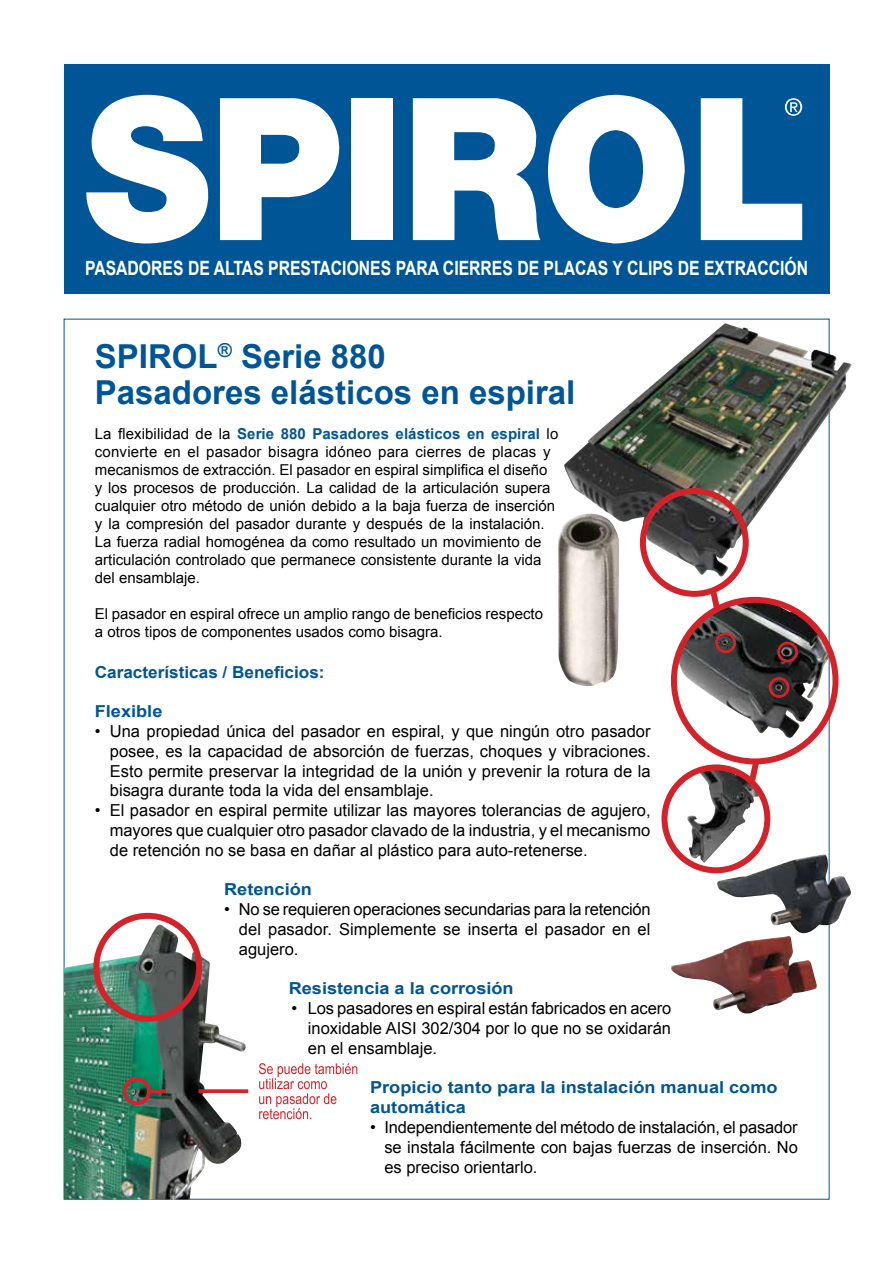
<style>
.page{position:relative;width:893px;height:1263px;background:#fff}
.page>*{position:absolute;margin:0;border:0;box-sizing:border-box;transform-origin:0 0}
.t1{font:700 33px/36px "Arial";color:#005596}
.t2{font:700 19.65px "Arial";color:#fff;scale:.8 1}
.t3{font:16.5px/19.8px "Arial";color:#000;text-align:justify}
.t4{font:700 16.5px/19.8px "Arial";color:#005596;scale:1.1 1}
.t5{font:700 16.5px "Arial";color:#005596;scale:1.04 1}
.t6{font:15px/18px "Arial";color:#000}
.s1{font-weight:700;color:#005596}
</style>
<div class="page">
<img style="left:64px;top:924px;width:182px;height:275px">
<svg style="left:151px;top:1089px;width:14px;height:4px"></svg>
<div style="left:123px;top:1077px;width:28px;height:28px;border:4px solid #d2232a;border-radius:50%"></div>
<div style="left:93px;top:913px;width:109px;height:109px;border:6px solid #d2232a;border-radius:50%"></div>
<svg style="left:199px;top:1089px;width:49px;height:4px"></svg>
<svg style="left:259px;top:1063px;width:98px;height:56px"></svg>
<div style="left:64px;top:64px;width:765px;height:229px;background:#005596"></div>
<svg style="left:86px;top:95px;width:123px;height:149px"></svg>
<div style="left:351px;top:98px;width:42px;height:142px;background:#fff"></div>
<svg style="left:413px;top:98px;width:127px;height:142px"></svg>
<svg style="left:548px;top:94px;width:137px;height:150px"></svg>
<svg style="left:220px;top:98px;width:120px;height:142px"></svg>
<svg style="left:701px;top:98px;width:101px;height:142px"></svg>
<img style="left:678px;top:598px;width:153px;height:142px">
<div style="left:671px;top:597px;width:167px;height:167px;border:6px solid #d2232a;border-radius:50%"></div>
<div style="left:715px;top:632px;width:21px;height:21px;border:3px solid #d2232a;border-radius:50%"></div>
<div style="left:777px;top:642px;width:21px;height:20px;border:3px solid #d2232a;border-radius:50%"></div>
<div style="left:769px;top:677px;width:20px;height:21px;border:3px solid #d2232a;border-radius:50%"></div>
<img style="left:697px;top:771px;width:17px;height:34px">
<div style="left:661px;top:764px;width:109px;height:109px;border:6px solid #d2232a;border-radius:50%"></div>
<img style="left:558px;top:525px;width:61px;height:161px">
<img style="left:715px;top:854px;width:136px;height:80px">
<img style="left:671px;top:936px;width:146px;height:78px">
<img style="left:564px;top:323px;width:287px;height:256px">
<div style="left:640px;top:488px;width:109px;height:109px;border:6px solid #d2232a;border-radius:50%"></div>
<svg style="left:706px;top:584px;width:18px;height:32px"></svg>
<svg style="left:745px;top:757px;width:18px;height:30px"></svg>
<p class="t2" style="left:85px;top:255px;width:905px">PASADORES DE ALTAS PRESTACIONES PARA CIERRES DE PLACAS Y CLIPS DE EXTRACCIÓN</p>
<h1 class="t1" style="left:95px;top:340px;width:482px">SPIROL<sup>®</sup> Serie 880<br>Pasadores elásticos en espiral</h1>
<p class="t6" style="left:95px;top:424px;width:465px">La flexibilidad de la <span class="s1">Serie 880 Pasadores elásticos en espiral</span> lo convierte en el pasador bisagra idóneo para cierres de placas y mecanismos de extracción. El pasador en espiral simplifica el diseño y los procesos de producción. La calidad de la articulación supera cualquier otro método de unión debido a la baja fuerza de inserción y la compresión del pasador durante y después de la instalación.<br>La fuerza radial homogénea da como resultado un movimiento de articulación controlado que permanece consistente durante la vida del ensamblaje.</p>
<p class="t6" style="left:95px;top:604px;width:450px">El pasador en espiral ofrece un amplio rango de beneficios respecto a otros tipos de componentes usados como bisagra.</p>
<p class="t5" style="left:95px;top:661px;width:223px">Características / Beneficios:</p>
<p class="t4" style="left:95px;top:702px;width:63px">Flexible</p>
<p class="t3" style="left:110px;top:721px;width:542px;text-indent:-15px">• Una propiedad única del pasador en espiral, y que ningún otro pasador posee, es la capacidad de absorción de fuerzas, choques y vibraciones.<br>Esto permite preservar la integridad de la unión y prevenir la rotura de la bisagra durante toda la vida del ensamblaje.</p>
<p class="t3" style="left:110px;top:801px;width:542px;text-indent:-15px">• El pasador en espiral permite utilizar las mayores tolerancias de agujero, mayores que cualquier otro pasador clavado de la industria, y el mecanismo de retención no se basa en dañar al plástico para auto-retenerse.</p>
<p class="t4" style="left:224px;top:880px;width:81px">Retención</p>
<p class="t3" style="left:239px;top:900px;width:413px;text-indent:-15px">• No se requieren operaciones secundarias para la retención del pasador. Simplemente se inserta el pasador en el agujero.</p>
<p class="t4" style="left:289px;top:979px;width:206px">Resistencia a la corrosión</p>
<p class="t3" style="left:308px;top:999px;width:365px;text-indent:-16px">• Los pasadores en espiral están fabricados en acero inoxidable AISI 302/304 por lo que no se oxidarán en el ensamblaje.</p>
<p class="t4" style="left:370px;top:1078px;width:372px">Propicio tanto para la instalación manual como automática</p>
<p class="t3" style="left:384px;top:1117px;width:415px;text-indent:-14px">• Independientemente del método de instalación, el pasador se instala fácilmente con bajas fuerzas de inserción. No es preciso orientarlo.</p>
</div>
